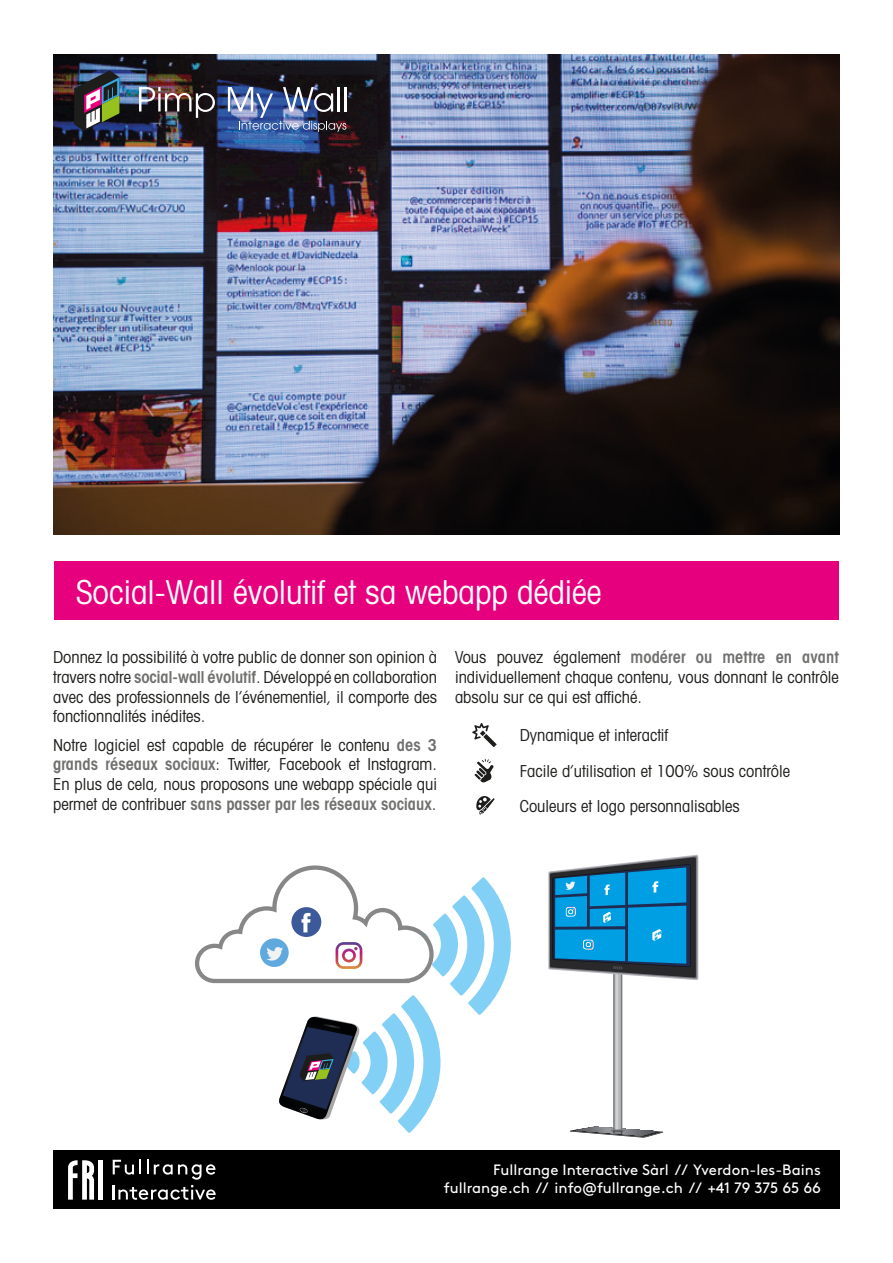
<style>
.page{position:relative;width:893px;height:1263px;background:#fff}
.page>*{position:absolute;margin:0;border:0;box-sizing:border-box;transform-origin:0 0}
.t1{font:condensed 33px "Avant Garde LT";color:#fff}
.t2{font:condensed 16.5px/19.8px "Avant Garde LT";color:#1d1d1b;text-align:justify}
.t3{font:15px/18px "Brown Std";color:#fff;text-align:right}
.s1{font-weight:600;color:#70706f}
</style>
<div class="page">
<img style="left:53px;top:54px;width:787px;height:481px">
<div style="left:53px;top:1150px;width:787px;height:59px;background:#000"></div>
<svg style="left:74px;top:70px;width:45px;height:61px;background:#565659"></svg>
<img style="left:139px;top:87px;width:76px;height:31px">
<img style="left:228px;top:87px;width:118px;height:45px">
<div style="left:55px;top:561px;width:784px;height:59px;background:#e6007e"></div>
<div style="left:98px;top:1160px;width:5px;height:39px;background:#fff"></div>
<svg style="left:68px;top:1160px;width:26px;height:39px"></svg>
<svg style="left:113px;top:1159px;width:28px;height:15px"></svg>
<svg style="left:147px;top:1159px;width:1px;height:15px"></svg>
<svg style="left:154px;top:1164px;width:61px;height:15px"></svg>
<svg style="left:113px;top:1185px;width:103px;height:15px"></svg>
<svg style="left:472px;top:723px;width:25px;height:23px"></svg>
<svg style="left:475px;top:759px;width:18px;height:23px"></svg>
<svg style="left:476px;top:796px;width:19px;height:19px"></svg>
<svg style="left:195px;top:865px;width:316px;height:268px"></svg>
<svg style="left:548px;top:855px;width:150px;height:283px"></svg>
<h1 class="t1" style="left:76px;top:571px;width:527px">Social-Wall évolutif et sa webapp dédiée</h1>
<p class="t2" style="left:53px;top:647px;width:385px">Donnez la possibilité à votre public de donner son opinion à travers notre <span class="s1">social-wall évolutif</span>. Développé en collaboration avec des professionnels de l’événementiel, il comporte des fonctionnalités inédites.</p>
<p class="t2" style="left:53px;top:734px;width:385px">Notre logiciel est capable de récupérer le contenu <span class="s1">des 3 grands réseaux sociaux</span>: Twitter, Facebook et Instagram.<br>En plus de cela, nous proposons une webapp spéciale qui permet de contribuer <span class="s1">sans passer par les réseaux sociaux</span>.</p>
<p class="t2" style="left:455px;top:647px;width:385px">Vous pouvez également <span class="s1">modérer ou mettre en avant </span>individuellement chaque contenu, vous donnant le contrôle absolu sur ce qui est affiché.</p>
<p class="t2" style="left:520px;top:717px;width:272px;line-height:35.2px;text-align:left">Dynamique et interactif<br>Facile d’utilisation et 100% sous contrôle<br>Couleurs et logo personnalisables</p>
<p class="t3" style="left:444px;top:1161px;width:378px">Fullrange Interactive Sàrl // Yverdon-les-Bains fullrange.ch // info@fullrange.ch // +41 79 375 65 66</p>
</div>
